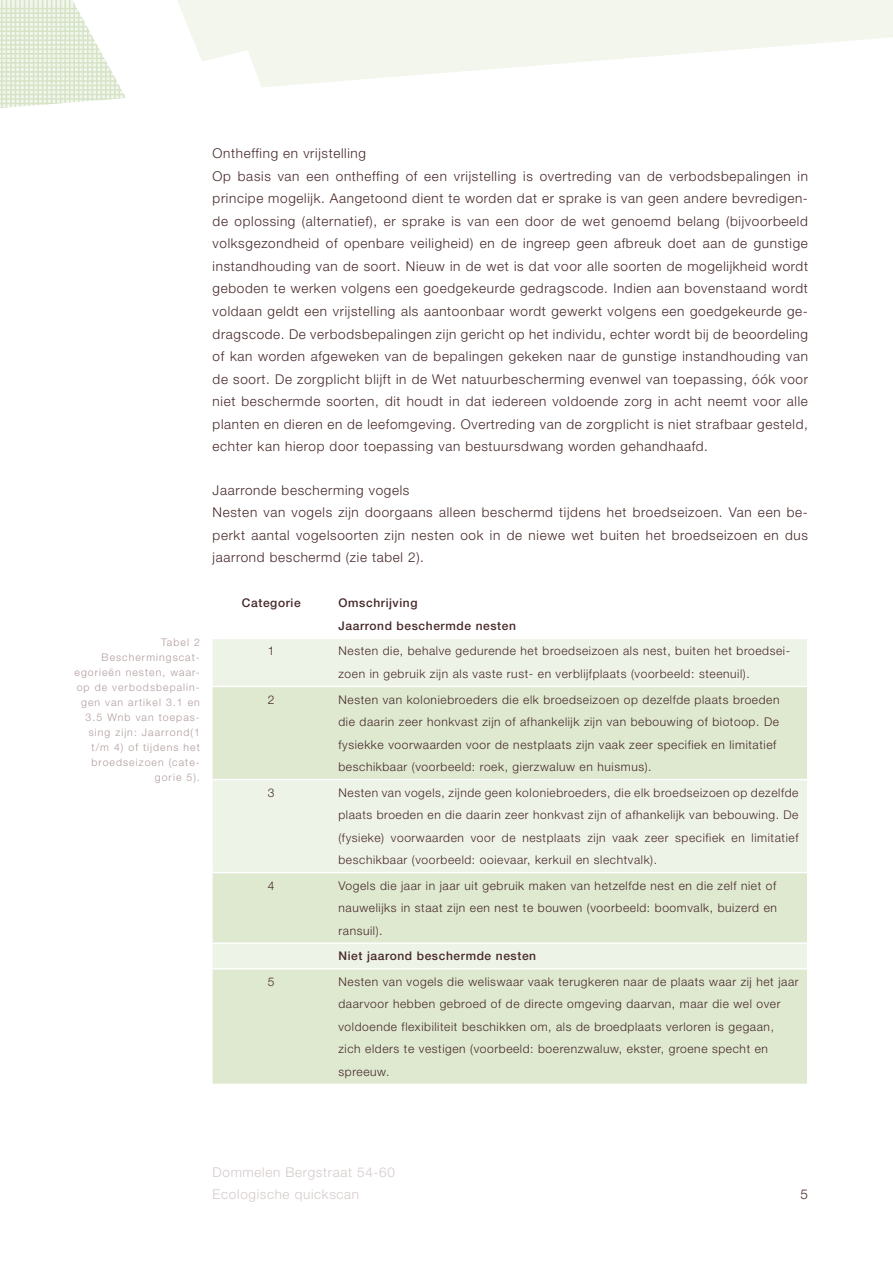
<style>
.page{position:relative;width:893px;height:1263px;background:#fff}
.page>*{position:absolute;margin:0;border:0;box-sizing:border-box;transform-origin:0 0}
.t1{font:300 13.5px/22.5px "Helvetica Neue LT Pro";letter-spacing:.05em;color:#472829;text-align:justify}
.t2{font:300 13.5px/22.5px "Helvetica Neue LT Pro";letter-spacing:.05em;color:#d6caca}
.tekst_tabel{font:300 12px/22.5px "Helvetica Neue LT Pro";letter-spacing:.05em;color:#472829}
.tekst_tabel-2{font:500 12px "Helvetica Neue LT Pro";letter-spacing:.05em;color:#472829}
.bijschrift{font:300 10.5px/15px "Helvetica Neue LT Pro";letter-spacing:.1em;color:#b19c9c;text-align:right}
</style>
<div class="page">
<svg style="left:125px;top:0;width:768px;height:98px;fill:#f2f6ec"></svg>
<svg style="left:0;top:0;width:125px;height:108px"></svg>
<div style="left:213px;top:639px;width:594px;height:47px;background:#eef3e7"></div>
<svg style="left:213px;top:687px;width:594px;height:397px;background:#e2ecd7"></svg>
<hr style="left:213px;top:779px;width:117px;height:1px;background:#fff">
<hr style="left:330px;top:779px;width:477px;height:1px;background:#fff">
<hr style="left:213px;top:872px;width:117px;height:1px;background:#fff">
<hr style="left:330px;top:872px;width:477px;height:1px;background:#fff">
<hr style="left:213px;top:942px;width:117px;height:2px;background:#fff">
<hr style="left:330px;top:942px;width:477px;height:2px;background:#fff">
<hr style="left:213px;top:968px;width:117px;height:1px;background:#fff">
<hr style="left:330px;top:968px;width:477px;height:1px;background:#fff">
<p class="bijschrift" style="left:161px;top:635px;width:40px">Tabel 2</p>
<p class="bijschrift" style="left:74px;top:650px;width:127px">Beschermingscat&shy;egorieën nesten, waar&shy;op de verbodsbepalin&shy;gen van artikel 3.1 en<br>3.5 Wnb van toepas&shy;sing zijn: Jaarrond(1 t/m 4) of tijdens het broedseizoen (cate&shy;gorie 5).</p>
<p class="t1" style="left:213px;top:142px;width:155px">Ontheffing en vrijstelling</p>
<p class="t1" style="left:213px;top:165px;width:597px">Op basis van een ontheffing of een vrijstelling is overtreding van de verbodsbepalingen in principe mogelijk. Aangetoond dient te worden dat er sprake is van geen andere bevredigen&shy;de oplossing (alternatief), er sprake is van een door de wet genoemd belang (bijvoorbeeld volksgezondheid of openbare veiligheid) en de ingreep geen afbreuk doet aan de gunstige instandhouding van de soort. Nieuw in de wet is dat voor alle soorten de mogelijkheid wordt geboden te werken volgens een goedgekeurde gedragscode. Indien aan bovenstaand wordt voldaan geldt een vrijstelling als aantoonbaar wordt gewerkt volgens een goedgekeurde ge&shy;dragscode. De verbodsbepalingen zijn gericht op het individu, echter wordt bij de beoordeling of kan worden afgeweken van de bepalingen gekeken naar de gunstige instandhouding van de soort. De zorgplicht blijft in de Wet natuurbescherming evenwel van toepassing, óók voor niet beschermde soorten, dit houdt in dat iedereen voldoende zorg in acht neemt voor alle planten en dieren en de leefomgeving. Overtreding van de zorgplicht is niet strafbaar gesteld, echter kan hierop door toepassing van bestuursdwang worden gehandhaafd.</p>
<p class="t1" style="left:213px;top:478px;width:198px">Jaarronde bescherming vogels</p>
<p class="t1" style="left:213px;top:501px;width:597px">Nesten van vogels zijn doorgaans alleen beschermd tijdens het broedseizoen. Van een be&shy;perkt aantal vogelsoorten zijn nesten ook in de niewe wet buiten het broedseizoen en dus jaarrond beschermd (zie tabel 2).</p>
<p class="tekst_tabel-2" style="left:242px;top:596px;width:60px">Categorie</p>
<p class="tekst_tabel-2" style="left:338px;top:596px;width:81px">Omschrijving</p>
<p class="tekst_tabel-2" style="left:338px;top:618px;width:179px">Jaarrond beschermde nesten</p>
<p class="tekst_tabel" style="left:268px;top:640px;width:8px">1</p>
<p class="tekst_tabel" style="left:338px;top:640px;width:453px">Nesten die, behalve gedurende het broedseizoen als nest, buiten het broedsei&shy;zoen in gebruik zijn als vaste rust- en verblijfplaats (voorbeeld: steenuil).</p>
<p class="tekst_tabel" style="left:268px;top:688px;width:8px">2</p>
<p class="tekst_tabel" style="left:338px;top:688px;width:443px">Nesten van koloniebroeders die elk broedseizoen op dezelfde plaats broeden die daarin zeer honkvast zijn of afhankelijk zijn van bebouwing of biotoop. De fysiekke voorwaarden voor de nestplaats zijn vaak zeer specifiek en limitatief beschikbaar (voorbeeld: roek, gierzwaluw en huismus).</p>
<p class="tekst_tabel" style="left:268px;top:781px;width:8px">3</p>
<p class="tekst_tabel" style="left:338px;top:781px;width:461px;text-align:justify">Nesten van vogels, zijnde geen koloniebroeders, die elk broedseizoen op dezelfde plaats broeden en die daarin zeer honkvast zijn of afhankelijk van bebouwing. De (fysieke) voorwaarden voor de nestplaats zijn vaak zeer specifiek en limitatief beschikbaar (voorbeeld: ooievaar, kerkuil en slechtvalk).</p>
<p class="tekst_tabel" style="left:268px;top:874px;width:8px">4</p>
<p class="tekst_tabel" style="left:338px;top:874px;width:440px;text-align:justify">Vogels die jaar in jaar uit gebruik maken van hetzelfde nest en die zelf niet of nauwelijks in staat zijn een nest te bouwen (voorbeeld: boomvalk, buizerd en ransuil).</p>
<p class="tekst_tabel-2" style="left:338px;top:949px;width:199px">Niet jaarond beschermde nesten</p>
<p class="tekst_tabel" style="left:268px;top:970px;width:8px">5</p>
<p class="tekst_tabel" style="left:338px;top:970px;width:462px">Nesten van vogels die weliswaar vaak terugkeren naar de plaats waar zij het jaar daarvoor hebben gebroed of de directe omgeving daarvan, maar die wel over voldoende flexibiliteit beschikken om, als de broedplaats verloren is gegaan, zich elders te vestigen (voorbeeld: boerenzwaluw, ekster, groene specht en spreeuw.</p>
<p class="t2" style="left:213px;top:1160px;width:184px">Dommelen Bergstraat 54-60<br>Ecologische quickscan</p>
<p class="t1" style="left:800px;top:1183px;width:9px">5</p>
</div>
